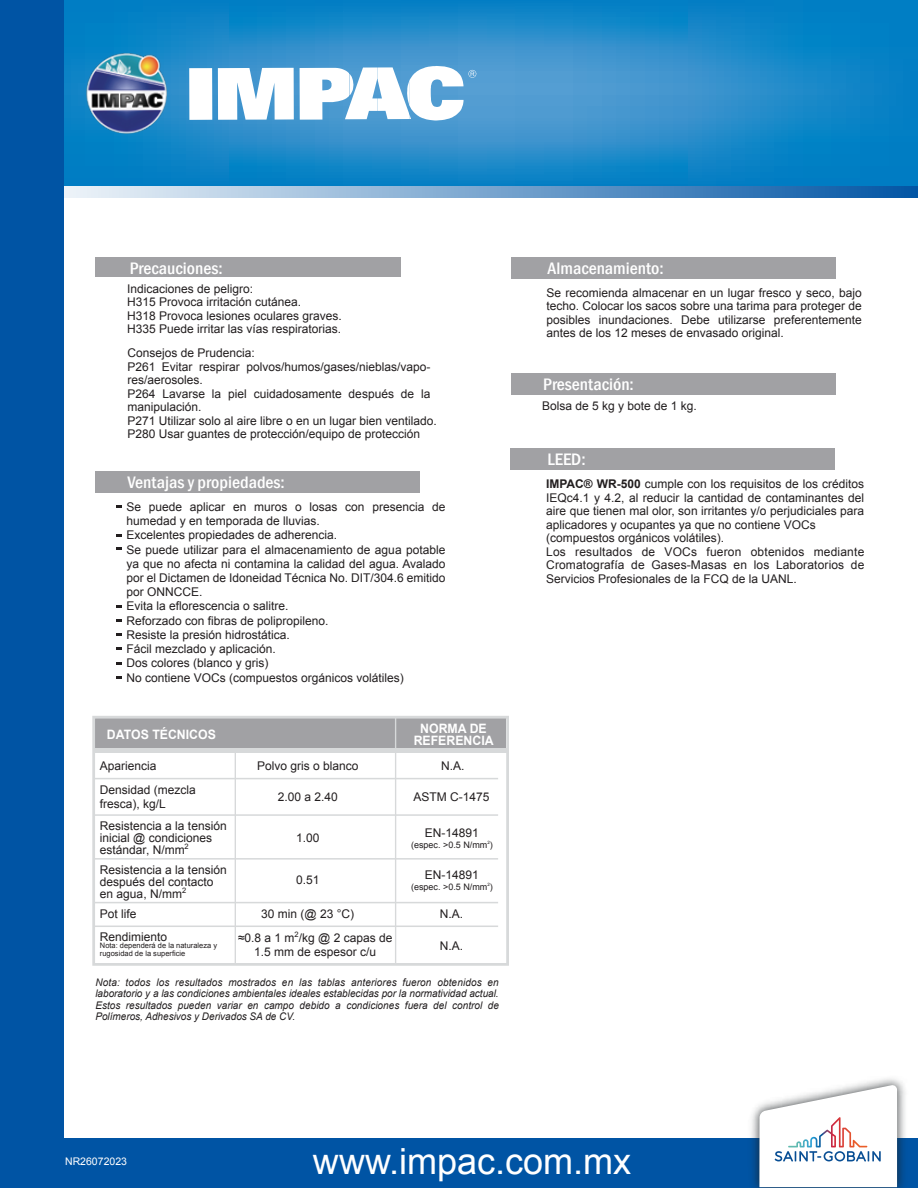
<style>
.page{position:relative;width:918px;height:1188px;background:#fff}
.page>*{position:absolute;margin:0;border:0;box-sizing:border-box;transform-origin:0 0}
.t1{font:36px "Arial";color:#fff}
.t2{font:500 condensed 17.1px "Franklin Gothic";color:#fff;scale:1.05 1}
.t3{font:700 12.9px/12px "Arial";color:#fff;text-align:center;scale:.95 1}
.t4{font:12px/13.5px "Arial";color:#221e1f}
.t5{font:italic 10.5px/11.2px "Arial";color:#221e1f;text-align:justify;scale:.95 1}
.t6{font:10.5px "Arial";color:#fff}
.t7{font:9px "Arial";color:#221e1f}
.t8{font:7.5px/7.5px "Arial";color:#221e1f}
.t9{font:4.5px "Arial";color:#221e1f}
.s1{font-weight:700}
</style>
<div class="page">
<div style="left:95px;top:471px;width:325px;height:21px;background:#a1a1a4"></div>
<div style="left:94px;top:717px;width:412px;height:32px;background:#a1a1a4"></div>
<hr style="left:94px;top:749px;width:413px;height:4px;background:#d7d9da">
<hr style="left:94px;top:814px;width:404px;height:2px;background:#d7d9da">
<hr style="left:94px;top:858px;width:404px;height:2px;background:#d7d9da">
<hr style="left:94px;top:902px;width:404px;height:1px;background:#d7d9da">
<hr style="left:94px;top:926px;width:404px;height:1px;background:#d7d9da">
<hr style="left:94px;top:778px;width:404px;height:1px;background:#d7d9da">
<hr style="left:235px;top:749px;width:1px;height:215px;background:#d7d9da">
<div style="left:92px;top:716px;width:417px;height:250px;border:3px solid #d7d9da"></div>
<hr style="left:395px;top:717px;width:1px;height:247px;background:#d7d9da">
<svg style="left:116px;top:505px;width:5px;height:3px"></svg>
<svg style="left:116px;top:547px;width:5px;height:3px"></svg>
<svg style="left:116px;top:605px;width:5px;height:3px"></svg>
<svg style="left:116px;top:619px;width:5px;height:3px"></svg>
<svg style="left:116px;top:633px;width:5px;height:3px"></svg>
<svg style="left:116px;top:662px;width:5px;height:3px"></svg>
<div style="left:511px;top:373px;width:325px;height:21px;background:#a1a1a4"></div>
<div style="left:95px;top:257px;width:306px;height:20px;background:#a1a1a4"></div>
<div style="left:511px;top:257px;width:325px;height:21px;background:#a1a1a4"></div>
<div style="left:510px;top:449px;width:325px;height:21px;background:#a1a1a4"></div>
<svg style="left:64px;top:0;width:854px;height:186px;background:#1d89c8"></svg>
<svg style="left:189px;top:66px;width:287px;height:55px"></svg>
<img style="left:84px;top:49px;width:85px;height:86px">
<div style="left:0;top:1138px;width:918px;height:50px;background:#0054a4"></div>
<svg style="left:64px;top:186px;width:854px;height:11px;background:#77a4ce"></svg>
<div style="left:0;top:0;width:64px;height:1183px;background:#0054a4"></div>
<img style="left:751px;top:1078px;width:154px;height:110px">
<svg style="left:759px;top:1085px;width:138px;height:102px"></svg>
<h2 class="t2" style="left:130px;top:257px;width:90px">Precauciones:</h2>
<p class="t4" style="left:127px;top:282px;width:216px">Indicaciones de peligro:<br>H315 Provoca irritación cutánea.<br>H318 Provoca lesiones oculares graves.<br>H335 Puede irritar las vías respiratorias.</p>
<p class="t4" style="left:546px;top:286px;width:317px;text-align:justify">Se recomienda almacenar en un lugar fresco y seco, bajo techo. Colocar los sacos sobre una tarima para proteger de posibles inundaciones. Debe utilizarse preferentemente antes de los 12 meses de envasado original.</p>
<h2 class="t2" style="left:548px;top:257px;width:112px">Almacenamiento:</h2>
<p class="t4" style="left:127px;top:346px;width:311px">Consejos de Prudencia:<br>P261 Evitar respirar polvos/humos/gases/nieblas/vapo&shy;res/aerosoles.<br>P264 Lavarse la piel cuidadosamente después de la manipulación.<br>P271 Utilizar solo al aire libre o en un lugar bien ventilado.<br>P280 Usar guantes de protección/equipo de protección</p>
<h2 class="t2" style="left:127px;top:471px;width:151px">Ventajas y propiedades:</h2>
<p class="t4" style="left:126px;top:500px;width:321px;line-height:14.2px">Se puede aplicar en muros o losas con presencia de humedad y en temporada de lluvias.<br>Excelentes propiedades de adherencia.<br>Se puede utilizar para el almacenamiento de agua potable ya que no afecta ni contamina la calidad del agua. Avalado por el Dictamen de Idoneidad Técnica No. DIT/304.6 emitido por ONNCCE.<br>Evita la eflorescencia o salitre.<br>Reforzado con fibras de polipropileno.<br>Resiste la presión hidrostática.<br>Fácil mezclado y aplicación.<br>Dos colores (blanco y gris)<br>No contiene VOCs (compuestos orgánicos volátiles)</p>
<p class="t3" style="left:107px;top:729px;width:116px">DATOS TÉCNICOS</p>
<p class="t3" style="left:414px;top:723px;width:86px">NORMA DE<br>REFERENCIA</p>
<p class="t4" style="left:100px;top:755px;width:98px;line-height:23.5px">Apariencia<br>Densidad (mezcla</p>
<p class="t4" style="left:100px;top:797px;width:68px">fresca), kg/L</p>
<p class="t4" style="left:257px;top:760px;width:103px">Polvo gris o blanco</p>
<p class="t4" style="left:441px;top:760px;width:25px">N.A.</p>
<p class="t4" style="left:413px;top:790px;width:78px">ASTM C-1475</p>
<p class="t4" style="left:425px;top:826px;width:56px">EN-14891</p>
<p class="t7" style="left:411px;top:839px;width:83px">(espec. &gt;0.5 N/mm )</p>
<p class="t4" style="left:278px;top:790px;width:62px">2.00 a 2.40</p>
<p class="t4" style="left:100px;top:820px;width:128px;line-height:12px">Resistencia a la tensión inicial @ condiciones estándar, N/mm<sup>2</sup></p>
<p class="t4" style="left:296px;top:831px;width:25px">1.00</p>
<p class="t9" style="left:487px;top:839px;width:4px">2</p>
<p class="t4" style="left:100px;top:863px;width:128px;line-height:12px">Resistencia a la tensión después del contacto en agua, N/mm<sup>2</sup></p>
<p class="t4" style="left:296px;top:874px;width:25px">0.51</p>
<p class="t4" style="left:425px;top:869px;width:56px">EN-14891</p>
<p class="t7" style="left:411px;top:881px;width:83px">(espec. &gt;0.5 N/mm )</p>
<p class="t9" style="left:487px;top:881px;width:4px">2</p>
<p class="t4" style="left:261px;top:908px;width:94px">30 min (@ 23 °C)</p>
<p class="t4" style="left:100px;top:908px;width:38px">Pot life</p>
<p class="t4" style="left:440px;top:908px;width:25px">N.A.</p>
<p class="t4" style="left:440px;top:939px;width:25px">N.A.</p>
<p class="t4" style="left:238px;top:931px;width:156px;line-height:14.4px;text-align:center">≈0.8 a 1 m<sup>2</sup>/kg @ 2 capas de<br>1.5 mm de espesor c/u</p>
<p class="t4" style="left:100px;top:930px;width:69px">Rendimiento</p>
<p class="t8" style="left:100px;top:942px;width:119px">Nota: dependerá de la naturaleza y rugosidad de la superficie</p>
<p class="t5" style="left:95px;top:977px;width:426px">Nota: todos los resultados mostrados en las tablas anteriores fueron obtenidos en laboratorio y a las condiciones ambientales ideales establecidas por la normatividad actual.<br>Estos resultados pueden variar en campo debido a condiciones fuera del control de Polímeros, Adhesivos y Derivados SA de CV.</p>
<h2 class="t2" style="left:543px;top:373px;width:88px">Presentación:</h2>
<p class="t4" style="left:542px;top:399px;width:156px">Bolsa de 5 kg y bote de 1 kg.</p>
<h2 class="t2" style="left:547px;top:448px;width:38px">LEED:</h2>
<p class="t4" style="left:546px;top:477px;width:320px"><span class="s1">IMPAC® WR-500</span> cumple con los requisitos de los créditos IEQc4.1 y 4.2, al reducir la cantidad de contaminantes del aire que tienen mal olor, son irritantes y/o perjudiciales para aplicadores y ocupantes ya que no contiene VOCs (compuestos orgánicos volátiles).<br>Los resultados de VOCs fueron obtenidos mediante Cromatografía de Gases-Masas en los Laboratorios de Servicios Profesionales de la FCQ de la UANL.</p>
<p class="t6" style="left:65px;top:1155px;width:63px">NR26072023</p>
<h1 class="t1" style="left:313px;top:1138px;width:320px">www.impac.com.mx</h1>
</div>
